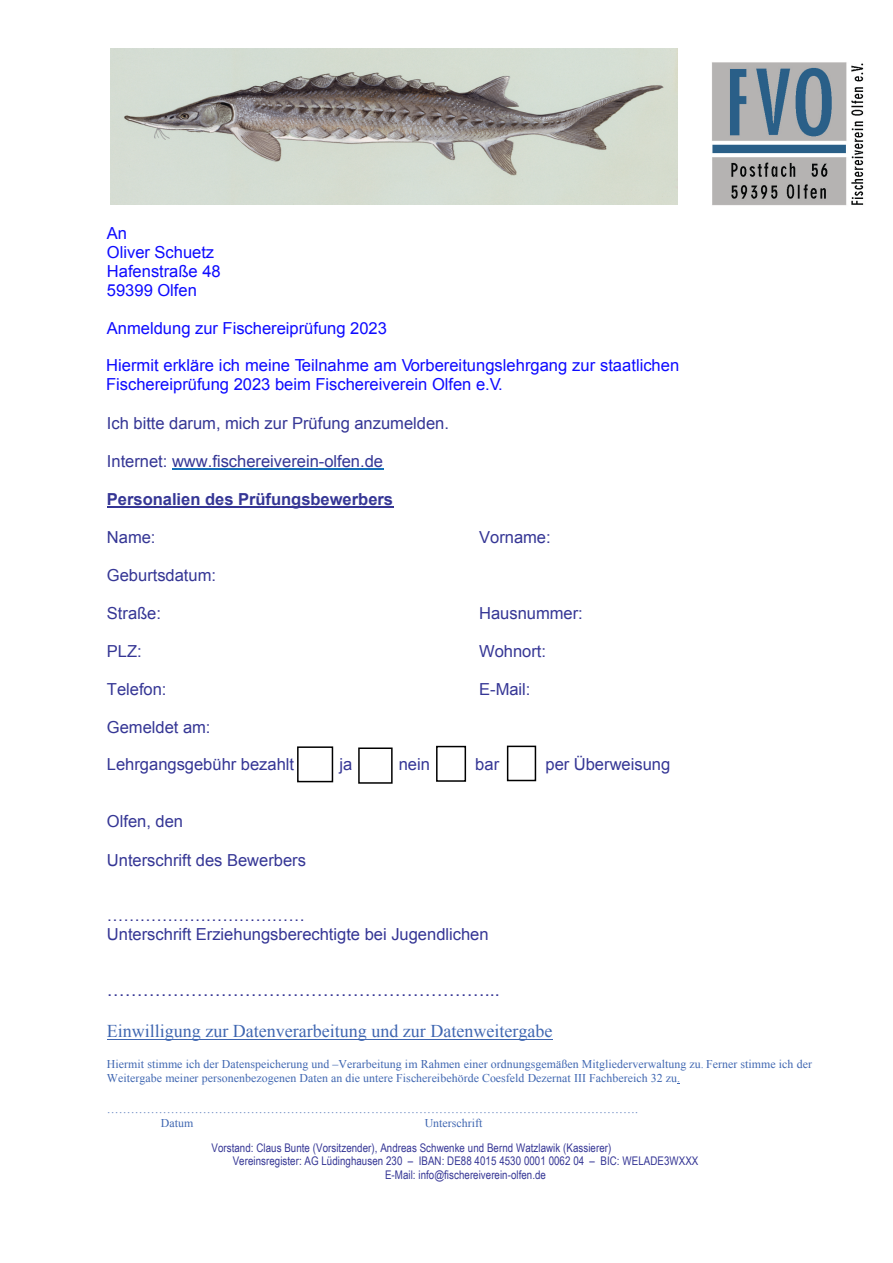
<style>
.page{position:relative;width:893px;height:1263px;background:#fff}
.page>*{position:absolute;margin:0;border:0;box-sizing:border-box;transform-origin:0 0}
.t1{font:18px "Times New Roman";color:#3f66b1}
.t2{font:18px "Arial";color:#353695}
.t3{font:16.5px/19px "Arial";color:#353695}
.t4{font:16.5px/19px "Arial";color:#0e0bff}
.t5{font:700 16.5px "Arial";color:#353695}
.t6{font:11.85px/13.6px "Times New Roman";letter-spacing:.005em;color:#3f66b1}
.t7{font:11.85px "Arial Narrow";letter-spacing:.005em;color:#353695}
</style>
<div class="page">
<img style="left:111px;top:49px;width:566px;height:156px">
<img style="left:712px;top:62px;width:152px;height:144px">
<hr style="left:172px;top:469px;width:211px;height:1px;background:#1570b9">
<hr style="left:107px;top:507px;width:286px;height:1px;background:#353695">
<hr style="left:107px;top:1039px;width:445px;height:1px;background:#3f66b1">
<div style="left:507px;top:746px;width:29px;height:35px;border:2px solid #000"></div>
<div style="left:358px;top:747px;width:35px;height:37px;border:2px solid #000"></div>
<div style="left:297px;top:746px;width:36px;height:36px;border:2px solid #000"></div>
<div style="left:436px;top:746px;width:30px;height:36px;border:2px solid #000"></div>
<p class="t4" style="left:107px;top:224px;width:115px">An<br>Oliver Schuetz<br>Hafenstraße 48<br>59399 Olfen</p>
<p class="t4" style="left:107px;top:319px;width:281px">Anmeldung zur Fischereiprüfung 2023</p>
<p class="t4" style="left:106px;top:356px;width:574px">Hiermit erkläre ich meine Teilnahme am Vorbereitungslehrgang zur staatlichen<br>Fischereiprüfung 2023 beim Fischereiverein Olfen e.V.</p>
<p class="t3" style="left:107px;top:415px;width:344px">Ich bitte darum, mich zur Prüfung anzumelden.</p>
<p class="t3" style="left:107px;top:453px;width:278px">Internet: www.fischereiverein-olfen.de</p>
<p class="t5" style="left:107px;top:493px;width:288px">Personalien des Prüfungsbewerbers</p>
<p class="t3" style="left:107px;top:529px;width:50px">Name:</p>
<p class="t3" style="left:479px;top:529px;width:73px">Vorname:</p>
<p class="t3" style="left:107px;top:567px;width:111px">Geburtsdatum:</p>
<p class="t3" style="left:107px;top:605px;width:56px">Straße:</p>
<p class="t3" style="left:479px;top:605px;width:105px">Hausnummer:</p>
<p class="t3" style="left:107px;top:643px;width:36px">PLZ:</p>
<p class="t3" style="left:479px;top:643px;width:68px">Wohnort:</p>
<p class="t3" style="left:107px;top:681px;width:61px">Telefon:</p>
<p class="t3" style="left:479px;top:681px;width:53px">E-Mail:</p>
<p class="t3" style="left:107px;top:719px;width:105px">Gemeldet am:</p>
<p class="t3" style="left:107px;top:757px;width:189px">Lehrgangsgebühr bezahlt</p>
<p class="t3" style="left:339px;top:757px;width:14px">ja</p>
<p class="t3" style="left:399px;top:757px;width:33px">nein</p>
<p class="t3" style="left:475px;top:757px;width:25px">bar</p>
<p class="t3" style="left:545px;top:757px;width:126px">per Überweisung</p>
<p class="t3" style="left:107px;top:813px;width:78px">Olfen, den</p>
<p class="t3" style="left:107px;top:852px;width:201px">Unterschrift des Bewerbers</p>
<p class="t3" style="left:107px;top:907px;width:383px">………………………………<br>Unterschrift Erziehungsberechtigte bei Jugendlichen</p>
<p class="t2" style="left:107px;top:983px;width:394px">………………………………………………………...</p>
<p class="t1" style="left:107px;top:1025px;width:447px">Einwilligung zur Datenverarbeitung und zur Datenweitergabe</p>
<p class="t6" style="left:107px;top:1058px;width:706px">Hiermit stimme ich der Datenspeicherung und –Verarbeitung im Rahmen einer ordnungsgemäßen Mitgliederverwaltung zu. Ferner stimme ich der<br>Weitergabe meiner personenbezogenen Daten an die untere Fischereibehörde Coesfeld Dezernat III Fachbereich 32 zu.</p>
<p class="t6" style="left:161px;top:1103px;width:478px;text-indent:-54px">…………………………………………………………………………………………………………………….<br>Datum</p>
<p class="t6" style="left:425px;top:1117px;width:59px">Unterschrift</p>
<p class="t7" style="left:211px;top:1143px;width:401px">Vorstand: Claus Bunte (Vorsitzender), Andreas Schwenke und Bernd Watzlawik (Kassierer)</p>
<p class="t7" style="left:233px;top:1157px;width:467px">Vereinsregister: AG Lüdinghausen 230 – IBAN: DE88 4015 4530 0001 0062 04 – BIC: WELADE3WXXX</p>
<p class="t7" style="left:385px;top:1170px;width:162px">E-Mail: info@fischereiverein-olfen.de</p>
</div>
